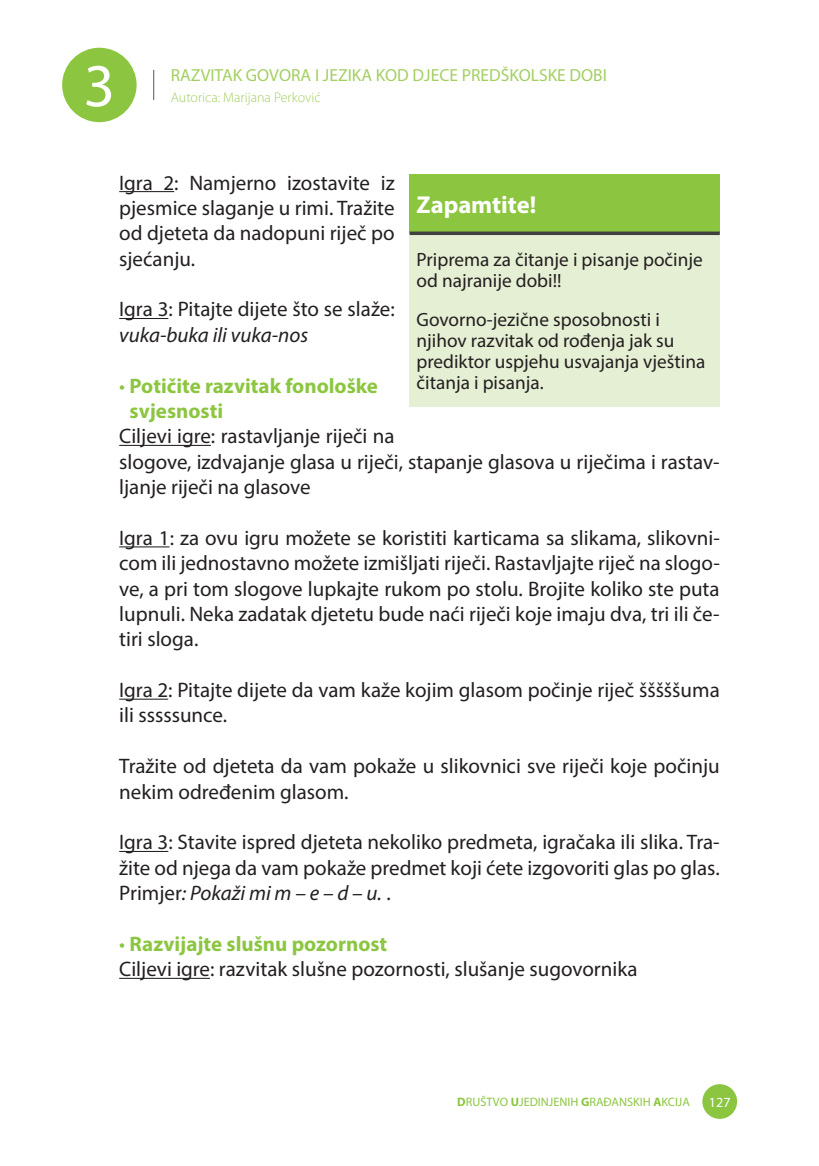
<style>
.page{position:relative;width:819px;height:1166px;background:#fff}
.page>*{position:absolute;margin:0;border:0;box-sizing:border-box;transform-origin:0 0}
.t1{font:61.25px "Myriad Pro";color:#fff}
.t2{font:700 24.5px "Myriad Pro";color:#fff}
.t3{font:21px/25.4px "Myriad Pro";color:#231f20}
.t4{font:700 21px/25.4px "Myriad Pro";color:#8cc640}
.t5{font:italic 21px "Myriad Pro";color:#231f20}
.t6{font:19.25px/21px "Myriad Pro";color:#231f20}
.t7{font:17.5px "Myriad Pro";color:#a3cf61}
.t8{font:300 14px "Myriad Pro";color:#a3cf61}
.t9{font:14px "Myriad Pro";color:#fff}
.t10{font:12.25px "Myriad Pro";color:#8cc640}
.s1{font-weight:400}
.s2{font-style:italic}
.s3{color:#8cc640}
.s4{font-weight:700;color:#8cc640}
.s5{font-weight:700}
</style>
<div class="page">
<div style="left:62px;top:48px;width:75px;height:74px;background:#8cc640;border-radius:50%"></div>
<div style="left:702px;top:1084px;width:35px;height:35px;background:#8cc640;border-radius:50%"></div>
<hr style="left:153px;top:70px;width:1px;height:30px;background:#58595b">
<hr style="left:119px;top:191px;width:55px;height:1px;background:#231f20">
<hr style="left:119px;top:318px;width:49px;height:1px;background:#231f20">
<hr style="left:119px;top:445px;width:92px;height:1px;background:#231f20">
<hr style="left:119px;top:546px;width:51px;height:1px;background:#231f20">
<hr style="left:119px;top:699px;width:49px;height:1px;background:#231f20">
<hr style="left:119px;top:851px;width:49px;height:1px;background:#231f20">
<hr style="left:119px;top:978px;width:91px;height:1px;background:#231f20">
<div style="left:409px;top:174px;width:310px;height:59px;background:#8cc640"></div>
<div style="left:409px;top:233px;width:310px;height:174px;background:#e5efd4"></div>
<hr style="left:409px;top:232px;width:310px;height:3px;background:#404041">
<h1 class="t1" style="left:84px;top:63px;width:33px">3</h1>
<p class="t7" style="left:171px;top:69px;width:437px">RAZVITAK GOVORA I JEZIKA KOD DJECE PREDŠKOLSKE DOBI</p>
<p class="t8" style="left:171px;top:92px;width:151px">Autorica: Marijana Perković</p>
<p class="t3" style="left:119px;top:172px;width:277px;text-align:justify">Igra 2: Namjerno izostavite iz pjesmice slaganje u rimi. Tražite od djeteta da nadopuni riječ po sjećanju.</p>
<p class="t3" style="left:119px;top:299px;width:277px">Igra 3: Pitajte dijete što se slaže:</p>
<p class="t5" style="left:119px;top:327px;width:190px">vuka-buka ili vuka-nos</p>
<p class="t4" style="left:130px;top:375px;width:250px;text-indent:-10px"><span class="s1">•</span> Potičite razvitak fonološke svjesnosti</p>
<p class="t3" style="left:119px;top:426px;width:602px">Ciljevi igre: rastavljanje riječi na<br>slogove, izdvajanje glasa u riječi, stapanje glasova u riječima i rastav&shy;ljanje riječi na glasove</p>
<p class="t3" style="left:119px;top:527px;width:602px;text-align:justify">Igra 1: za ovu igru možete se koristiti karticama sa slikama, slikovni&shy;com ili jednostavno možete izmišljati riječi. Rastavljajte riječ na slogo&shy;ve, a pri tom slogove lupkajte rukom po stolu. Brojite koliko ste puta lupnuli. Neka zadatak djetetu bude naći riječi koje imaju dva, tri ili če&shy;tiri sloga.</p>
<p class="t3" style="left:119px;top:679px;width:602px">Igra 2: Pitajte dijete da vam kaže kojim glasom počinje riječ šššššuma ili sssssunce.</p>
<p class="t3" style="left:119px;top:756px;width:602px">Tražite od djeteta da vam pokaže u slikovnici sve riječi koje počinju nekim određenim glasom.</p>
<p class="t3" style="left:119px;top:832px;width:602px;text-align:justify">Igra 3: Stavite ispred djeteta nekoliko predmeta, igračaka ili slika. Tra&shy;žite od njega da vam pokaže predmet koji ćete izgovoriti glas po glas.<br>Primjer<span class="s2">: Pokaži mi m – e – d – u.</span> .</p>
<p class="t3" style="left:119px;top:933px;width:520px"><span class="s3">•</span> <span class="s4">Razvijajte slušnu pozornost<br></span>Ciljevi igre: razvitak slušne pozornosti, slušanje sugovornika</p>
<p class="t2" style="left:416px;top:195px;width:121px">Zapamtite!</p>
<p class="t6" style="left:416px;top:251px;width:288px">Priprema za čitanje i pisanje počinje od najranije dobi!!</p>
<p class="t6" style="left:416px;top:311px;width:290px">Govorno-jezične sposobnosti i njihov razvitak od rođenja jak su prediktor uspjehu usvajanja vještina čitanja i pisanja.</p>
<p class="t10" style="left:457px;top:1097px;width:234px"><span class="s5">D</span>RUŠTVO <span class="s5">U</span>JEDINJENIH <span class="s5">G</span>RAĐANSKIH <span class="s5">A</span>KCIJA</p>
<p class="t9" style="left:709px;top:1097px;width:23px">127</p>
</div>
